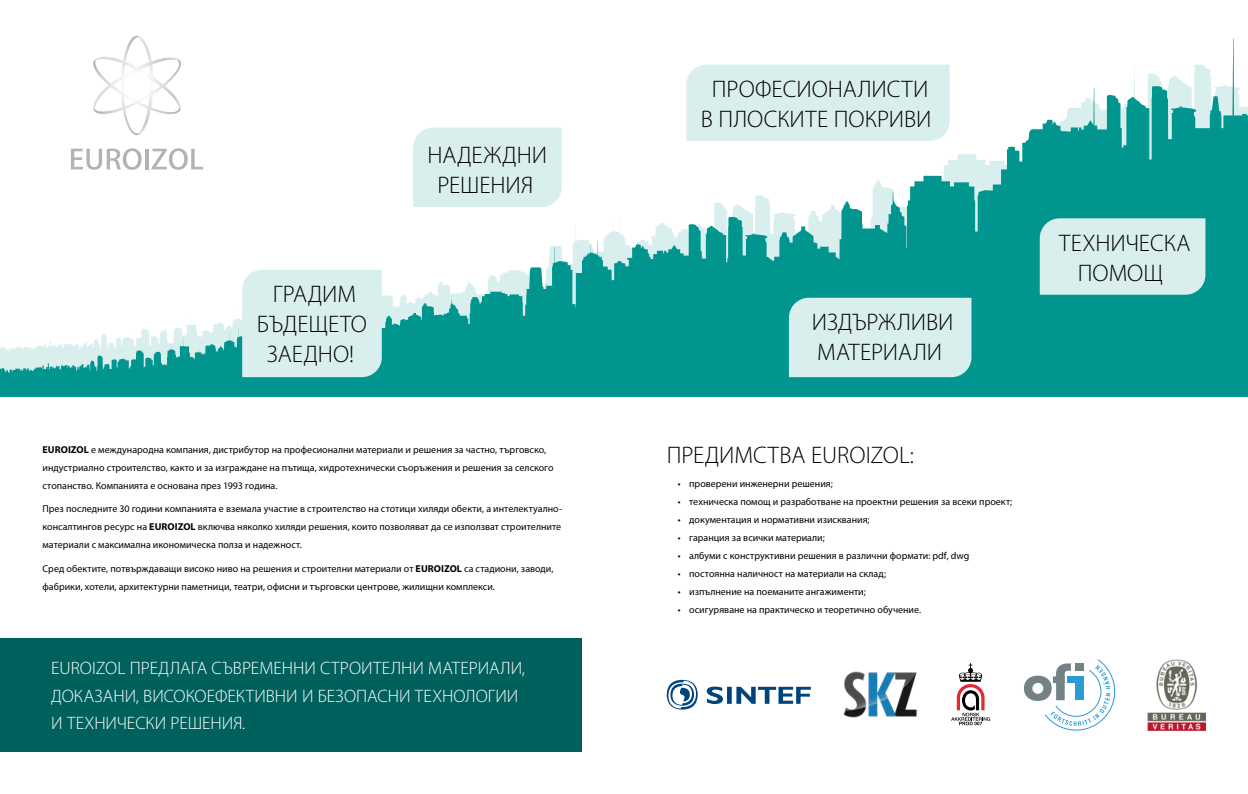
<style>
.page{position:relative;width:1248px;height:794px;background:#fff}
.page>*{position:absolute;margin:0;border:0;box-sizing:border-box;transform-origin:0 0}
.t1{font:300 24px/30px "Myriad Pro";color:#000;text-align:center}
.t2{font:300 18px/27px "Myriad Pro";color:#fff}
.t3{font:10px/18px "Myriad Pro";color:#000}
.s1{font-weight:700}
</style>
<div class="page">
<div style="left:0;top:638px;width:581px;height:113px;background:#00605c"></div>
<img style="left:1147px;top:659px;width:58px;height:71px">
<svg style="left:951px;top:663px;width:39px;height:62px"></svg>
<svg style="left:1023px;top:659px;width:91px;height:71px"></svg>
<svg style="left:666px;top:680px;width:144px;height:29px"></svg>
<img style="left:843px;top:671px;width:74px;height:47px">
<svg style="left:0;top:38px;width:1247px;height:359px"></svg>
<div style="left:242px;top:270px;width:140px;height:107px;background:#d9efee"></div>
<div style="left:413px;top:128px;width:148px;height:79px;background:#d9efee"></div>
<div style="left:1039px;top:218px;width:166px;height:77px;background:#d9efee"></div>
<div style="left:788px;top:298px;width:183px;height:79px;background:#d9efee"></div>
<div style="left:686px;top:65px;width:263px;height:76px;background:#d9efee"></div>
<h1 class="t1" style="left:257px;top:279px;width:112px">ГРАДИМ<br>БЪДЕЩЕТО<br>ЗАЕДНО!</h1>
<h1 class="t1" style="left:427px;top:140px;width:121px">НАДЕЖДНИ<br>РЕШЕНИЯ</h1>
<p class="t3" style="left:43px;top:440px;width:512px"><span class="s1">EUROIZOL</span> е международна компания, дистрибутор на професионални материали и решения за частно, търговско, индустриално строителство, както и за изграждане на пътища, хидротехнически съоръжения и решения за селского стопанство. Компанията е основана през 1993 година.</p>
<p class="t3" style="left:43px;top:500px;width:521px;text-align:justify">През последните 30 години компанията е вземала участие в строителство на стотици хиляди обекти, а интелектуално&shy;консалтингов ресурс на <span class="s1">EUROIZOL</span> включва няколко хиляди решения, които позволяват да се използват строителните материали с максимална икономическа полза и надежност.</p>
<p class="t3" style="left:43px;top:559px;width:512px">Сред обектите, потвърждаващи високо ниво на решения и строителни материали от <span class="s1">EUROIZOL</span> са стадиони, заводи, фабрики, хотели, архитектурни паметници, театри, офисни и търговски центрове, жилищни комплекси.</p>
<h2 class="t2" style="left:51px;top:655px;width:475px">EUROIZOL ПРЕДЛАГА СЪВРЕМЕННИ СТРОИТЕЛНИ МАТЕРИАЛИ,<br>ДОКАЗАНИ, ВИСОКОЕФЕКТИВНИ И БЕЗОПАСНИ ТЕХНОЛОГИИ<br>И ТЕХНИЧЕСКИ РЕШЕНИЯ.</h2>
<h1 class="t1" style="left:700px;top:73px;width:232px">ПРОФЕСИОНАЛИСТИ<br>В ПЛОСКИТЕ ПОКРИВИ</h1>
<h1 class="t1" style="left:811px;top:307px;width:143px;text-align:left">ИЗДЪРЖЛИВИ<br>МАТЕРИАЛИ</h1>
<h1 class="t1" style="left:666px;top:440px;width:249px">ПРЕДИМСТВА EUROIZOL:</h1>
<p class="t3" style="left:677px;top:474px;width:156px">• проверени инженерни решения;</p>
<p class="t3" style="left:677px;top:492px;width:336px">• техническа помощ и разработване на проектни решения за всеки проект;</p>
<p class="t3" style="left:677px;top:510px;width:193px">• документация и нормативни изисквания;</p>
<p class="t3" style="left:677px;top:528px;width:148px">• гаранция за всички материали;</p>
<p class="t3" style="left:677px;top:546px;width:293px">• албуми с конструктивни решения в различни формати: pdf, dwg</p>
<p class="t3" style="left:677px;top:564px;width:210px">• постоянна наличност на материали на склад;</p>
<p class="t3" style="left:677px;top:582px;width:189px">• изпълнение на поеманите ангажименти;</p>
<p class="t3" style="left:677px;top:600px;width:245px">• осигуряване на практическо и теоретично обучение.</p>
<h1 class="t1" style="left:1059px;top:227px;width:133px">ТЕХНИЧЕСКА<br>ПОМОЩ</h1>
</div>
